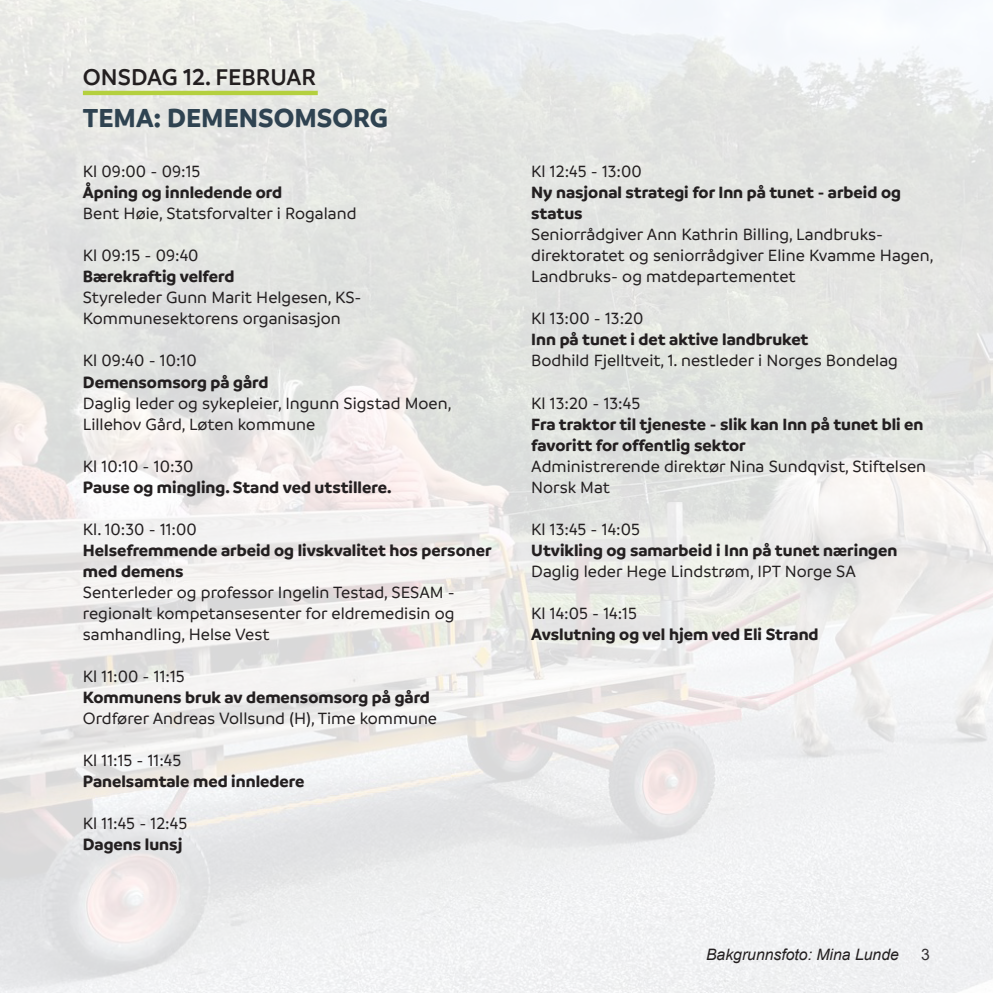
<style>
.page{position:relative;width:993px;height:993px;background:#fff}
.page>*{position:absolute;margin:0;border:0;box-sizing:border-box;transform-origin:0 0}
.t1{font:700 28px "Branding";color:#2f4351}
.t2{font:600 24.5px "Branding";color:#231f20}
.t3{font:500 17.5px/21px "Branding";color:#231f20}
.t4{font:700 17.5px/21px "Branding";color:#231f20}
.t5{font:italic 15.75px "Arial";color:#231f20}
.t6{font:15.75px "Arial";color:#231f20}
</style>
<div class="page">
<img style="left:0;top:0;width:992px;height:992px">
<hr style="left:83px;top:91px;width:234px;height:4px;background:#b4d03e">
<p class="t2" style="left:83px;top:63px;width:235px">ONSDAG 12. FEBRUAR</p>
<p class="t1" style="left:83px;top:101px;width:306px">TEMA: DEMENSOMSORG</p>
<p class="t3" style="left:83px;top:161px;width:119px">Kl 09:00 - 09:15</p>
<p class="t4" style="left:83px;top:182px;width:201px">Åpning og innledende ord</p>
<p class="t3" style="left:83px;top:203px;width:275px">Bent Høie, Statsforvalter i Rogaland</p>
<p class="t3" style="left:83px;top:245px;width:117px">Kl 09:15 - 09:40</p>
<p class="t4" style="left:83px;top:266px;width:153px">Bærekraftig velferd</p>
<p class="t3" style="left:83px;top:287px;width:280px">Styreleder Gunn Marit Helgesen, KS-<br>Kommunesektorens organisasjon</p>
<p class="t3" style="left:83px;top:350px;width:115px">Kl 09:40 - 10:10</p>
<p class="t4" style="left:83px;top:371px;width:187px">Demensomsorg på gård</p>
<p class="t3" style="left:83px;top:392px;width:370px">Daglig leder og sykepleier, Ingunn Sigstad Moen,<br>Lillehov Gård, Løten kommune</p>
<p class="t3" style="left:83px;top:455px;width:112px">Kl 10:10 - 10:30</p>
<p class="t4" style="left:83px;top:476px;width:310px">Pause og mingling. Stand ved utstillere.</p>
<p class="t3" style="left:83px;top:518px;width:115px">Kl. 10:30 - 11:00</p>
<p class="t4" style="left:83px;top:539px;width:410px">Helsefremmende arbeid og livskvalitet hos personer med demens</p>
<p class="t3" style="left:83px;top:581px;width:373px;text-align:justify">Senterleder og professor Ingelin Testad, SESAM - regionalt kompetansesenter for eldremedisin og samhandling, Helse Vest</p>
<p class="t3" style="left:83px;top:665px;width:103px">Kl 11:00 - 11:15</p>
<p class="t4" style="left:83px;top:686px;width:348px">Kommunens bruk av demensomsorg på gård</p>
<p class="t3" style="left:83px;top:707px;width:355px">Ordfører Andreas Vollsund (H), Time kommune</p>
<p class="t3" style="left:83px;top:749px;width:100px">Kl 11:15 - 11:45</p>
<p class="t4" style="left:83px;top:770px;width:223px">Panelsamtale med innledere</p>
<p class="t3" style="left:83px;top:812px;width:106px">Kl 11:45 - 12:45</p>
<p class="t4" style="left:83px;top:833px;width:101px">Dagens lunsj</p>
<p class="t3" style="left:531px;top:161px;width:112px">Kl 12:45 - 13:00</p>
<p class="t4" style="left:531px;top:182px;width:371px">Ny nasjonal strategi for Inn på tunet - arbeid og status</p>
<p class="t3" style="left:531px;top:224px;width:404px">Seniorrådgiver Ann Kathrin Billing, Landbruks&shy;direktoratet og seniorrådgiver Eline Kvamme Hagen,<br>Landbruks- og matdepartementet</p>
<p class="t3" style="left:531px;top:308px;width:114px">Kl 13:00 - 13:20</p>
<p class="t4" style="left:531px;top:329px;width:278px">Inn på tunet i det aktive landbruket</p>
<p class="t3" style="left:531px;top:350px;width:368px">Bodhild Fjelltveit, 1. nestleder i Norges Bondelag</p>
<p class="t3" style="left:531px;top:392px;width:110px">Kl 13:20 - 13:45</p>
<p class="t4" style="left:531px;top:413px;width:393px">Fra traktor til tjeneste - slik kan Inn på tunet bli en favoritt for offentlig sektor</p>
<p class="t3" style="left:531px;top:455px;width:396px">Administrerende direktør Nina Sundqvist, Stiftelsen<br>Norsk Mat</p>
<p class="t3" style="left:531px;top:518px;width:110px">Kl 13:45 - 14:05</p>
<p class="t4" style="left:531px;top:539px;width:367px">Utvikling og samarbeid i Inn på tunet næringen</p>
<p class="t3" style="left:531px;top:560px;width:326px">Daglig leder Hege Lindstrøm, IPT Norge SA</p>
<p class="t3" style="left:531px;top:602px;width:107px">Kl 14:05 - 14:15</p>
<p class="t4" style="left:531px;top:623px;width:289px">Avslutning og vel hjem ved Eli Strand</p>
<p class="t5" style="left:705px;top:943px;width:194px">Bakgrunnsfoto: Mina Lunde</p>
<p class="t6" style="left:920px;top:943px;width:10px">3</p>
</div>
